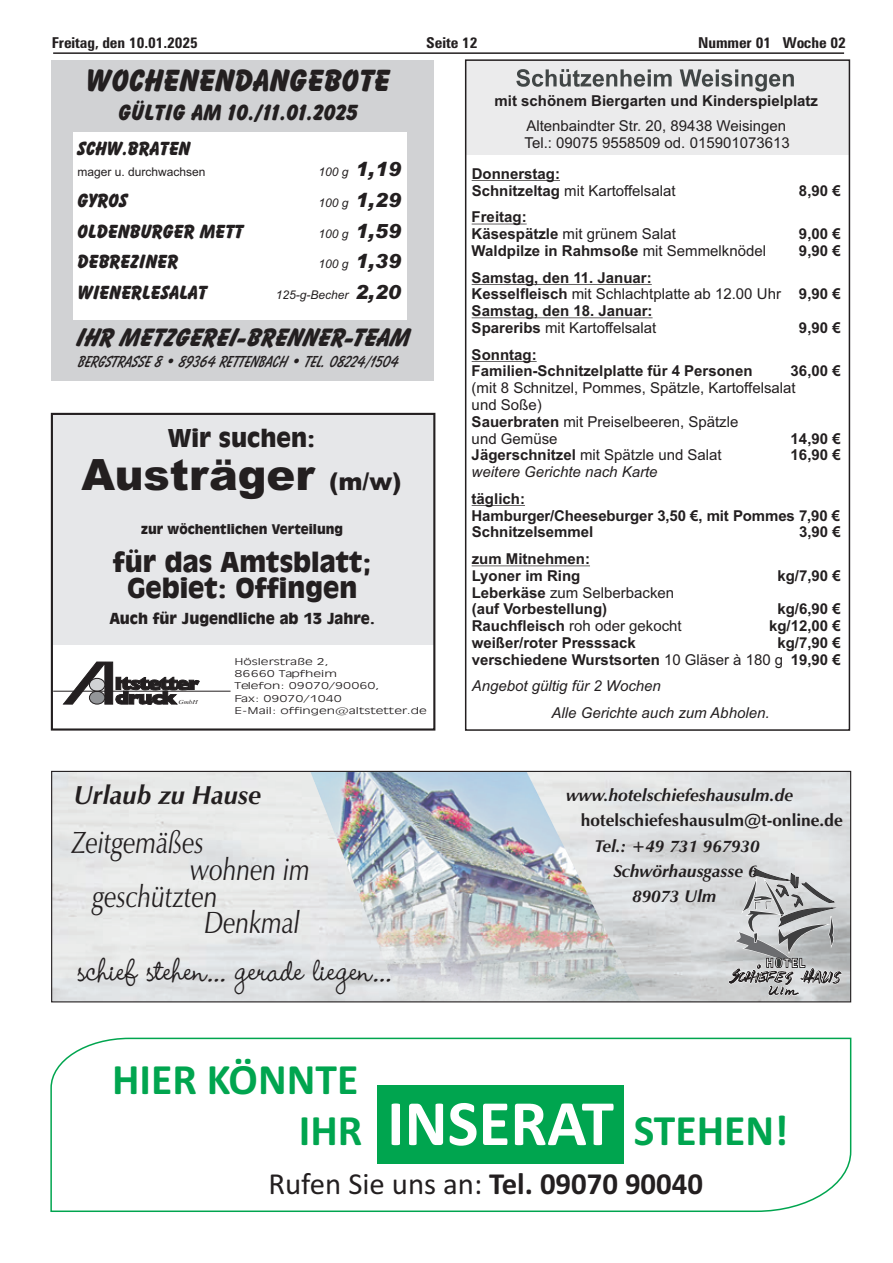
<style>
.page{position:relative;width:893px;height:1263px;background:#fff}
.page>*{position:absolute;margin:0;border:0;box-sizing:border-box;transform-origin:0 0}
.t1{font:700 43.5px "Calibri";color:#00a54f}
.t2{font:italic 900 43.2px "Arial";color:#231f20}
.t3{font:500 40.8px "Wendy";color:#231f20;scale:.96 1}
.t4{font:800 31.5px "Balloon BT";color:#231f20}
.t5{font:italic 30.9px "Zapf Humanist 601 BT";color:#231f20;scale:.83 1}
.t6{font:30.75px "Calibri";color:#231f20}
.t7{font:700 27px/26.1px "Incised 901 BT";color:#231f20;text-align:center}
.t8{font:italic 700 26.25px "Zapf Humanist 601 BT";color:#231f20;scale:.96 1}
.t9{font:italic 800 25.8px "Balloon BT";color:#231f20}
.t10{font:700 24.15px "Incised 901 BT";color:#231f20}
.t11{font:800 22.5px "Balloon BT";color:#231f20}
.t12{font:800 19.5px "Balloon BT";color:#231f20}
.t13{font:italic 700 17.1px "Zapf Humanist 601 BT";color:#231f20}
.t14{font:700 17.1px "Zapf Humanist 601 BT";color:#231f20}
.t15{font:italic 700 16.35px "Balloon BT";color:#231f20}
.t16{font:700 15px/16.8px "Arial";color:#231f20}
.t17{font:15px/16.8px "Arial";color:#231f20}
.t18{font:italic 15px/26.8px "Arial";color:#231f20}
.t19{font:700 condensed 15px "Zurich BT";letter-spacing:-.005em;color:#231f20;scale:1.04 1}
.t20{font:700 15px "Incised 901 BT";color:#231f20}
.t21{font:700 13.05px "Incised 901 BT";color:#231f20}
.t22{font:italic 12px "Arial";color:#231f20}
.t23{font:12px "Arial";color:#231f20}
.t24{font:300 9.3px/12.1px "Incised 901 BT";color:#231f20;scale:1.48 1}
.t25{font:italic 6px "Times New Roman";color:#231f20;scale:1.2 1}
.s1{font-weight:900;font-size:19.5px}
.s2{font-size:24.15px}
.s3{font-weight:400}
.s4{font-weight:700}
.s5{font-size:65.4px;color:#fff}
</style>
<div class="page">
<hr style="left:53px;top:52px;width:791px;height:2px;background:#231f20">
<div style="left:466px;top:60px;width:382px;height:95px;background:#ebebec"></div>
<svg style="left:516px;top:69px;width:156px;height:18px"></svg>
<svg style="left:680px;top:69px;width:114px;height:23px"></svg>
<hr style="left:472px;top:180px;width:88px;height:1px;background:#231f20">
<hr style="left:472px;top:224px;width:55px;height:1px;background:#231f20">
<hr style="left:472px;top:284px;width:180px;height:1px;background:#231f20">
<hr style="left:472px;top:317px;width:181px;height:1px;background:#231f20">
<hr style="left:472px;top:361px;width:65px;height:1px;background:#231f20">
<hr style="left:472px;top:505px;width:53px;height:1px;background:#231f20">
<hr style="left:472px;top:566px;width:118px;height:1px;background:#231f20">
<div style="left:465px;top:59px;width:385px;height:672px;border:2px solid #231f20"></div>
<div style="left:51px;top:60px;width:382px;height:321px;background:#d1d2d4"></div>
<div style="left:73px;top:132px;width:333px;height:188px;background:#fff"></div>
<svg style="left:63px;top:662px;width:137px;height:43px"></svg>
<div style="left:89px;top:691px;width:16px;height:13px;background:#939598;border-radius:50%"></div>
<div style="left:89px;top:691px;width:16px;height:13px;border:1px solid #231f20;border-radius:50%"></div>
<div style="left:89px;top:678px;width:16px;height:13px;background:#d1d2d4;border-radius:50%"></div>
<div style="left:89px;top:678px;width:16px;height:13px;border:1px solid #231f20;border-radius:50%"></div>
<hr style="left:53px;top:691px;width:178px;height:1px;background:#231f20">
<div style="left:52px;top:414px;width:383px;height:230px;background:#e6e7e9"></div>
<div style="left:51px;top:413px;width:384px;height:318px;border:2px solid #231f20"></div>
<svg style="left:50px;top:1037px;width:802px;height:175px"></svg>
<img style="left:310px;top:773px;width:331px;height:227px">
<div style="left:51px;top:771px;width:800px;height:231px;border:1px solid #231f20"></div>
<svg style="left:728px;top:867px;width:114px;height:129px;background:#b3b4b5"></svg>
<p class="t19" style="left:52px;top:33px;width:142px">Freitag, den 10.01.2025</p>
<p class="t19" style="left:426px;top:33px;width:51px">Seite 12</p>
<p class="t19" style="left:698px;top:33px;width:144px">Nummer 01 Woche 02</p>
<h3 class="t4" style="left:86px;top:60px;width:306px">WOCHENENDANGEBOTE</h3>
<h3 class="t11" style="left:118px;top:97px;width:241px">GÜLTIG AM 10./11.01.2025</h3>
<h3 class="t12" style="left:77px;top:136px;width:115px">SCHW.BRATEN</h3>
<p class="t23" style="left:77px;top:164px;width:130px">mager u. durchwachsen</p>
<p class="t22" style="left:319px;top:164px;width:84px">100 g <span class="s1">1,19</span></p>
<h3 class="t12" style="left:77px;top:188px;width:52px">GYROS</h3>
<p class="t22" style="left:319px;top:195px;width:84px">100 g <span class="s1">1,29</span></p>
<h3 class="t12" style="left:77px;top:218px;width:168px">OLDENBURGER METT</h3>
<p class="t22" style="left:319px;top:226px;width:84px">100 g <span class="s1">1,59</span></p>
<h3 class="t12" style="left:77px;top:249px;width:102px">DEBREZINER</h3>
<p class="t22" style="left:319px;top:256px;width:84px">100 g <span class="s1">1,39</span></p>
<h3 class="t12" style="left:77px;top:280px;width:131px">WIENERLESALAT</h3>
<p class="t22" style="left:276px;top:287px;width:126px">125-g-Becher <span class="s1">2,20</span></p>
<h3 class="t9" style="left:75px;top:320px;width:343px">IHR METZGEREI-BRENNER-TEAM</h3>
<p class="t15" style="left:78px;top:350px;width:327px">BERGSTRAßE8•89364RETTENBACH•TEL.08224/1504</p>
<h3 class="t10" style="left:168px;top:423px;width:149px">Wir suchen:</h3>
<h2 class="t2" style="left:82px;top:446px;width:322px">Austräger <span class="s2">(m/w)</span></h2>
<p class="t21" style="left:141px;top:520px;width:203px">zur wöchentlichen Verteilung</p>
<h3 class="t7" style="left:113px;top:552px;width:260px">für das Amtsblatt;<br>Gebiet: Offingen</h3>
<p class="t20" style="left:110px;top:609px;width:267px">Auch für Jugendliche ab 13 Jahre.</p>
<p class="t25" style="left:178px;top:698px;width:18px">GmbH</p>
<p class="t24" style="left:235px;top:656px;width:131px">Höslerstraße 2,<br>86660 Tapfheim<br>Telefon: 09070/90060,<br>Fax: 09070/1040<br>E-Mail: offingen@altstetter.de</p>
<h3 class="t8" style="left:75px;top:777px;width:196px">Urlaub zu Hause</h3>
<h3 class="t5" style="left:72px;top:822px;width:161px">Zeitgemäßes</h3>
<h3 class="t5" style="left:191px;top:849px;width:146px">wohnen im</h3>
<h3 class="t5" style="left:93px;top:876px;width:152px">geschützten</h3>
<h3 class="t5" style="left:205px;top:902px;width:117px">Denkmal</h3>
<h3 class="t3" style="left:78px;top:940px;width:328px">schief stehen... gerade liegen...</h3>
<h1 class="t1" style="left:112px;top:1050px;width:248px">HIER KÖNNTE</h1>
<p class="t16" style="left:495px;top:94px;width:325px">mit schönem Biergarten und Kinderspielplatz</p>
<p class="t17" style="left:524px;top:118px;width:267px;line-height:17.5px">Altenbaindter Str. 20, 89438 Weisingen<br>Tel.: 09075 9558509 od. 015901073613</p>
<p class="t16" style="left:472px;top:167px;width:205px">Donnerstag:<br>Schnitzeltag <span class="s3">mit Kartoffelsalat</span></p>
<p class="t16" style="left:799px;top:183px;width:43px">8,90 €</p>
<p class="t16" style="left:472px;top:210px;width:206px">Freitag:<br>Käsespätzle <span class="s3">mit grünem Salat</span></p>
<p class="t16" style="left:799px;top:227px;width:43px">9,00 €</p>
<p class="t16" style="left:472px;top:244px;width:296px">Waldpilze in Rahmsoße <span class="s3">mit Semmelknödel</span></p>
<p class="t16" style="left:799px;top:244px;width:43px">9,90 €</p>
<p class="t16" style="left:472px;top:270px;width:371px">Samstag, den 11. Januar:<br>Kesselfleisch <span class="s3">mit Schlachtplatte ab 12.00 Uhr</span> 9,90 € Samstag, den 18. Januar:<br>Spareribs <span class="s3">mit Kartoffelsalat</span></p>
<p class="t16" style="left:799px;top:321px;width:43px">9,90 €</p>
<p class="t16" style="left:472px;top:348px;width:282px">Sonntag:<br>Familien-Schnitzelplatte für 4 Personen</p>
<p class="t16" style="left:791px;top:364px;width:52px">36,00 €</p>
<p class="t17" style="left:472px;top:381px;width:326px">(mit 8 Schnitzel, Pommes, Spätzle, Kartoffelsalat und Soße)<br><span class="s4">Sauerbraten</span> mit Preiselbeeren, Spätzle<br>und Gemüse</p>
<p class="t16" style="left:791px;top:431px;width:52px">14,90 €</p>
<p class="t17" style="left:472px;top:448px;width:252px"><span class="s4">Jägerschnitzel</span> mit Spätzle und Salat</p>
<p class="t16" style="left:791px;top:448px;width:52px">16,90 €</p>
<p class="t18" style="left:472px;top:460px;width:187px">weitere Gerichte nach Karte</p>
<p class="t16" style="left:472px;top:492px;width:370px">täglich:<br>Hamburger/Cheeseburger 3,50 €, mit Pommes 7,90 €<br>Schnitzelsemmel</p>
<p class="t16" style="left:799px;top:525px;width:43px">3,90 €</p>
<p class="t16" style="left:472px;top:552px;width:120px">zum Mitnehmen:<br>Lyoner im Ring</p>
<p class="t16" style="left:472px;top:585px;width:204px">Leberkäse <span class="s3">zum Selberbacken </span>(auf Vorbestellung)</p>
<p class="t16" style="left:777px;top:569px;width:65px">kg/7,90 €</p>
<p class="t16" style="left:777px;top:602px;width:65px">kg/6,90 €</p>
<p class="t17" style="left:472px;top:619px;width:212px"><span class="s4">Rauchfleisch</span> roh oder gekocht</p>
<p class="t16" style="left:769px;top:619px;width:73px">kg/12,00 €</p>
<p class="t16" style="left:472px;top:636px;width:166px">weißer/roter Presssack</p>
<p class="t16" style="left:472px;top:636px;width:371px;text-align:right">kg/7,90 €<br>verschiedene Wurstsorten <span class="s3">10 Gläser à 180 g</span> 19,90 €</p>
<p class="t18" style="left:552px;top:674px;width:219px;text-indent:-80px">Angebot gültig für 2 Wochen<br>Alle Gerichte auch zum Abholen.</p>
<p class="t13" style="left:566px;top:784px;width:229px">www.hotelschiefeshausulm.de</p>
<p class="t14" style="left:581px;top:809px;width:264px">hotelschiefeshausulm@t-online.de</p>
<p class="t13" style="left:595px;top:834px;width:166px">Tel.: +49 731 967930</p>
<p class="t13" style="left:614px;top:860px;width:146px">Schwörhausgasse 6</p>
<p class="t13" style="left:633px;top:885px;width:86px">89073 Ulm</p>
<h1 class="t1" style="left:299px;top:1101px;width:491px">IHR <span class="s5">INSERAT</span> STEHEN!</h1>
<h3 class="t6" style="left:268px;top:1163px;width:436px">Rufen Sie uns an: <span class="s4">Tel. 09070 90040</span></h3>
</div>
